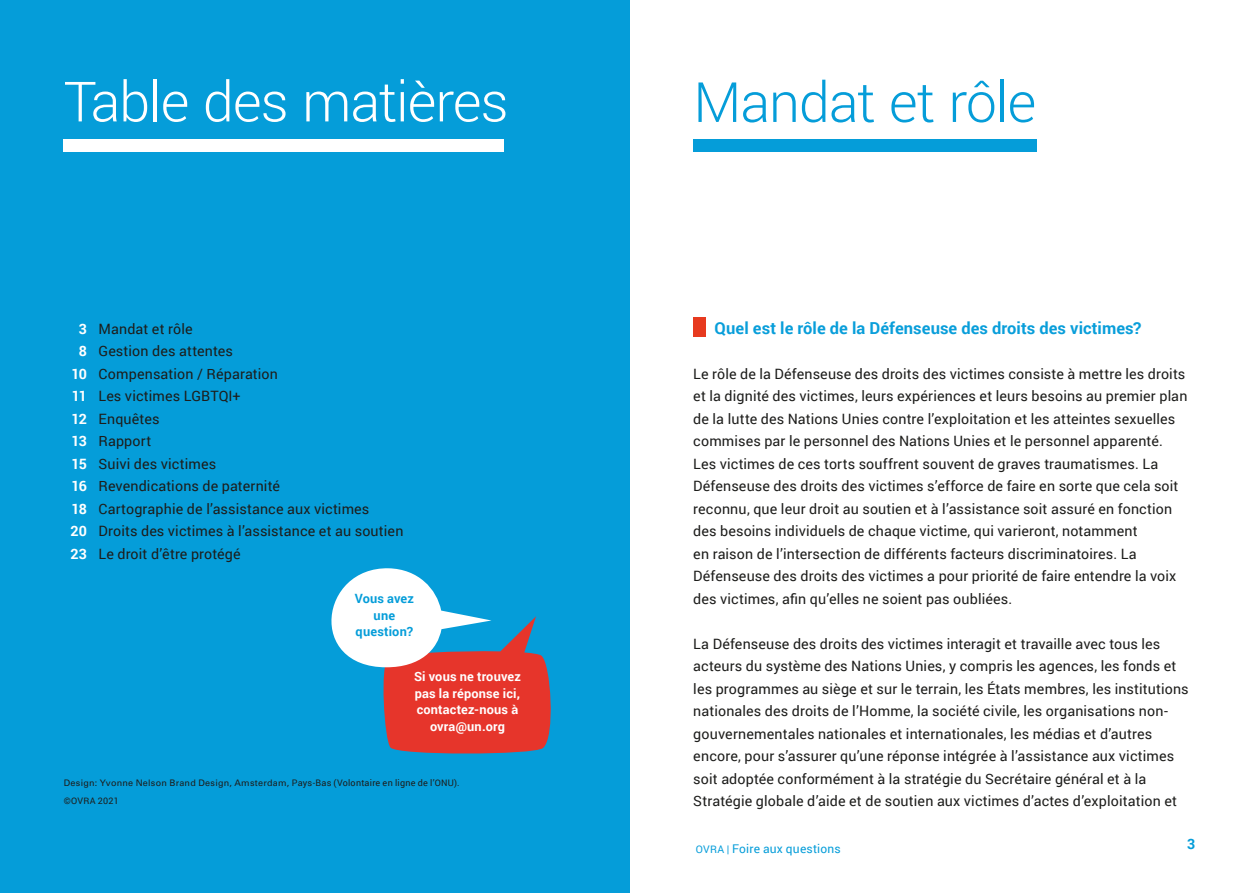
<style>
.page{position:relative;width:1259px;height:893px;background:#fff}
.page>*{position:absolute;margin:0;border:0;box-sizing:border-box;transform-origin:0 0}
.H1_chapter_headlines{font:300 55.5px "Roboto";letter-spacing:-.02em;color:#fff}
.H1_chapter_headlines-2{font:300 55.5px "Roboto";letter-spacing:-.02em;color:#059dd9}
.H2_subtitles__tab{font:700 16.5px "Roboto";letter-spacing:.005em;color:#099eda}
.BASE{font:14.25px/22.5px "Roboto";letter-spacing:.01em;color:#1d1d1b}
.BASE-2{font:700 14.25px "Roboto";letter-spacing:-.06em;color:#fff}
.t1{font:700 14.25px "Roboto";color:#059dd9}
.BASE-3{font:700 12.75px/16.5px "Roboto";letter-spacing:.015em;color:#fff;text-align:center}
.BASE-4{font:700 12.75px "Roboto";letter-spacing:.015em;color:#059dd9}
.t2{font:12px "Roboto";letter-spacing:.015em;color:#059dd9}
.Small_text{font:9px "Univers LT Std";letter-spacing:.03em;color:#1d1d1b}
.Small_text-2{font:9px "Roboto";letter-spacing:.03em;color:#1d1d1b}
.s1{font-family:"Roboto"}
.s2{font-size:10.5px;color:#099eda}
</style>
<div class="page">
<div style="left:0;top:0;width:629px;height:893px;background:#059dd9"></div>
<svg style="left:331px;top:568px;width:220px;height:186px"></svg>
<div style="left:693px;top:317px;width:13px;height:20px;background:#e73a1f"></div>
<div style="left:64px;top:139px;width:440px;height:12px;background:#fff"></div>
<div style="left:693px;top:139px;width:344px;height:12px;background:#059dd9"></div>
<p class="H1_chapter_headlines" style="left:64px;top:63px;width:446px">Table des matières</p>
<p class="BASE-2" style="left:79px;top:319px;width:10px">3</p>
<p class="BASE-2" style="left:79px;top:341px;width:10px">8</p>
<p class="BASE-2" style="left:71px;top:364px;width:17px">10</p>
<p class="BASE-2" style="left:72px;top:386px;width:17px">11</p>
<p class="BASE-2" style="left:72px;top:409px;width:17px">12</p>
<p class="BASE-2" style="left:71px;top:431px;width:17px">13</p>
<p class="BASE-2" style="left:72px;top:454px;width:17px">15</p>
<p class="BASE-2" style="left:71px;top:476px;width:17px">16</p>
<p class="BASE-2" style="left:71px;top:499px;width:17px">18</p>
<p class="BASE-2" style="left:71px;top:521px;width:18px">20</p>
<p class="BASE-2" style="left:70px;top:544px;width:18px">23</p>
<p class="BASE" style="left:99px;top:317px;width:96px">Mandat et rôle</p>
<p class="BASE" style="left:99px;top:339px;width:136px">Gestion des attentes</p>
<p class="BASE" style="left:99px;top:362px;width:181px">Compensation / Réparation</p>
<p class="BASE" style="left:99px;top:384px;width:143px">Les victimes LGBTQI+</p>
<p class="BASE" style="left:99px;top:407px;width:62px">Enquêtes</p>
<p class="BASE" style="left:99px;top:429px;width:54px">Rapport</p>
<p class="BASE" style="left:99px;top:452px;width:119px">Suivi des victimes</p>
<p class="BASE" style="left:99px;top:474px;width:183px">Revendications de paternité</p>
<p class="BASE" style="left:99px;top:497px;width:272px">Cartographie de l’assistance aux victimes</p>
<p class="BASE" style="left:99px;top:519px;width:306px">Droits des victimes à l’assistance et au soutien</p>
<p class="BASE" style="left:99px;top:542px;width:144px">Le droit d’être protégé</p>
<p class="BASE-4" style="left:355px;top:590px;width:60px">Vous avez</p>
<p class="BASE-4" style="left:373px;top:606px;width:23px">une</p>
<p class="BASE-4" style="left:356px;top:623px;width:59px">question?</p>
<p class="BASE-3" style="left:414px;top:668px;width:108px">Si vous ne trouvez pas la réponse ici, contactez-nous à ovra@un.org</p>
<p class="Small_text" style="left:64px;top:777px;width:397px">Design: Yvonne Nelson Brand Design, Amsterdam, <span class="s1">Pays-Bas (Volontaire en ligne de l’ONU).</span></p>
<p class="Small_text-2" style="left:64px;top:794px;width:56px">©OVRA 2021</p>
<p class="H1_chapter_headlines-2" style="left:693px;top:64px;width:344px">Mandat et rôle</p>
<p class="H2_subtitles__tab" style="left:714px;top:316px;width:428px">Quel est le rôle de la Défenseuse des droits des victimes?</p>
<p class="BASE" style="left:693px;top:362px;width:495px">Le rôle de la Défenseuse des droits des victimes consiste à mettre les droits et la dignité des victimes, leurs expériences et leurs besoins au premier plan de la lutte des Nations Unies contre l’exploitation et les atteintes sexuelles commises par le personnel des Nations Unies et le personnel apparenté.<br>Les victimes de ces torts souffrent souvent de graves traumatismes. La Défenseuse des droits des victimes s’efforce de faire en sorte que cela soit reconnu, que leur droit au soutien et à l’assistance soit assuré en fonction des besoins individuels de chaque victime, qui varieront, notamment<br>en raison de l’intersection de différents facteurs discriminatoires. La Défenseuse des droits des victimes a pour priorité de faire entendre la voix des victimes, afin qu’elles ne soient pas oubliées.</p>
<p class="BASE" style="left:693px;top:632px;width:497px">La Défenseuse des droits des victimes interagit et travaille avec tous les acteurs du système des Nations Unies, y compris les agences, les fonds et les programmes au siège et sur le terrain, les États membres, les institutions nationales des droits de l’Homme, la société civile, les organisations non&shy;gouvernementales nationales et internationales, les médias et d’autres encore, pour s’assurer qu’une réponse intégrée à l’assistance aux victimes soit adoptée conformément à la stratégie du Secrétaire général et à la Stratégie globale d’aide et de soutien aux victimes d’actes d’exploitation et</p>
<p class="t2" style="left:696px;top:840px;width:146px"><span class="s2">OVRA |</span> Foire aux questions</p>
<p class="t1" style="left:1187px;top:833px;width:10px">3</p>
</div>
